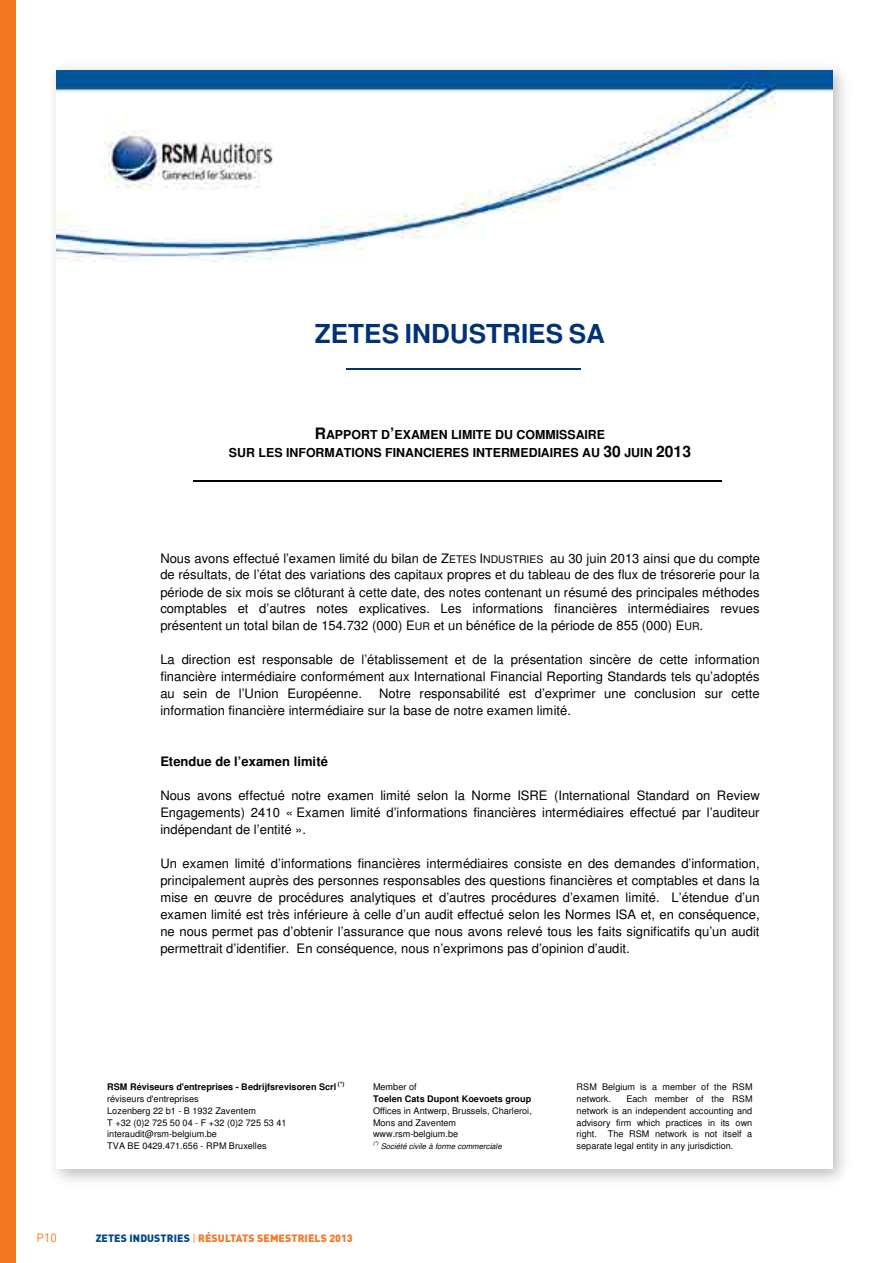
<style>
.page{position:relative;width:893px;height:1263px;background:#fff}
.page>*{position:absolute;margin:0;border:0;box-sizing:border-box;transform-origin:0 0}
.t1{font:700 26.1px "Helvetica";color:#013275}
.t2{font:13.05px/17px "Helvetica";color:#000;text-align:justify}
.t3{font:700 13.05px "Helvetica";letter-spacing:.005em;color:#000}
.t4{font:700 12.3px/18px "Helvetica";letter-spacing:.005em;color:#000;text-align:center}
.t5{font:12px "DINOT";color:#f47621}
.t6{font:900 10.5px "DINOT";letter-spacing:.01em;color:#f47621}
.t7{font:9.15px/11.7px "Helvetica";color:#000}
.t8{font:700 9.15px "Helvetica";letter-spacing:.005em;color:#000}
.t9{font:italic 7.8px "Helvetica";color:#000}
.t10{font:700 6px "Helvetica";color:#000}
.t11{font:italic 5.1px "Helvetica";color:#000}
.s1{font-size:15.6px}
.s2{font-size:10.5px}
.s3{color:#004786}
.s4{font-weight:400}
</style>
<div class="page">
<div style="left:47px;top:60px;width:804px;height:1128px;background:#231f20;opacity:.3"></div>
<div style="left:57px;top:70px;width:776px;height:1099px;background:#fff"></div>
<img style="left:57px;top:70px;width:776px;height:192px">
<hr style="left:346px;top:368px;width:235px;height:2px;background:#013275">
<hr style="left:194px;top:480px;width:528px;height:1px;background:#000">
<div style="left:0;top:0;width:16px;height:1263px;background:#f47621"></div>
<h1 class="t1" style="left:315px;top:324px;width:292px">ZETES INDUSTRIES SA</h1>
<p class="t4" style="left:229px;top:426px;width:464px"><span class="s1">R</span>APPORT D<span class="s1">’</span>EXAMEN LIMITE DU COMMISSAIRE<br>SUR LES INFORMATIONS FINANCIERES INTERMEDIAIRES AU <span class="s1">30</span> JUIN <span class="s1">2013</span></p>
<p class="t2" style="left:160px;top:549px;width:601px">Nous avons effectué l’examen limité du bilan de Z<span class="s2">ETES</span> I<span class="s2">NDUSTRIES</span> au 30 juin 2013 ainsi que du compte de résultats, de l’état des variations des capitaux propres et du tableau de des flux de trésorerie pour la période de six mois se clôturant à cette date, des notes contenant un résumé des principales méthodes comptables et d’autres notes explicatives. Les informations financières intermédiaires revues présentent un total bilan de 154.732 (000) E<span class="s2">UR</span> et un bénéfice de la période de 855 (000) E<span class="s2">UR</span>.</p>
<p class="t2" style="left:160px;top:651px;width:601px">La direction est responsable de l’établissement et de la présentation sincère de cette information financière intermédiaire conformément aux International Financial Reporting Standards tels qu’adoptés au sein de l’Union Européenne.</p>
<p class="t2" style="left:160px;top:685px;width:601px;text-indent:219px">Notre responsabilité est d’exprimer une conclusion sur cette information financière intermédiaire sur la base de notre examen limité.</p>
<p class="t3" style="left:160px;top:756px;width:169px">Etendue de l’examen limité</p>
<p class="t2" style="left:160px;top:787px;width:601px">Nous avons effectué notre examen limité selon la Norme ISRE (International Standard on Review Engagements) 2410 « Examen limité d’informations financières intermédiaires effectué par l’auditeur indépendant de l’entité ».</p>
<p class="t2" style="left:160px;top:855px;width:601px">Un examen limité d’informations financières intermédiaires consiste en des demandes d’information, principalement auprès des personnes responsables des questions financières et comptables et dans la mise en œuvre de procédures analytiques et d’autres procédures d’examen limité. L’étendue d’un examen limité est très inférieure à celle d’un audit effectué selon les Normes ISA et, en conséquence, ne nous permet pas d’obtenir l’assurance que nous avons relevé tous les faits significatifs qu’un audit permettrait d’identifier. En conséquence, nous n’exprimons pas d’opinion d’audit.</p>
<p class="t8" style="left:107px;top:1083px;width:230px">RSM Réviseurs d'entreprises - Bedrijfsrevisoren Scrl</p>
<p class="t10" style="left:338px;top:1081px;width:8px">(*)</p>
<p class="t7" style="left:107px;top:1093px;width:181px">réviseurs d'entreprises<br>Lozenberg 22 b1 - B 1932 Zaventem<br>T +32 (0)2 725 50 04 - F +32 (0)2 725 53 41 interaudit@rsm-belgium.be<br>TVA BE 0429.471.656 - RPM Bruxelles</p>
<p class="t7" style="left:373px;top:1081px;width:45px">Member of</p>
<p class="t8" style="left:373px;top:1095px;width:160px">Toelen Cats Dupont Koevoets group</p>
<p class="t7" style="left:373px;top:1105px;width:160px">Offices in Antwerp, Brussels, Charleroi,<br>Mons and Zaventem www.rsm-belgium.be</p>
<p class="t11" style="left:373px;top:1141px;width:7px">(*)</p>
<p class="t9" style="left:381px;top:1143px;width:122px">Société civile à forme commerciale</p>
<p class="t5" style="left:37px;top:1229px;width:22px">p10</p>
<p class="t6" style="left:96px;top:1231px;width:258px"><span class="s3">ZETES INDUSTRIES</span> <span class="s4">|</span> RÉSULTATS SEMESTRIELS 2013</p>
<p class="t7" style="left:577px;top:1081px;width:177px">RSM Belgium is a member of the RSM network.</p>
<p class="t7" style="left:577px;top:1093px;width:177px;text-align:justify;text-indent:50px">Each member of the RSM network is an independent accounting and advisory firm which practices in its own right. The RSM network is not itself a separate legal entity in any jurisdiction.</p>
</div>
